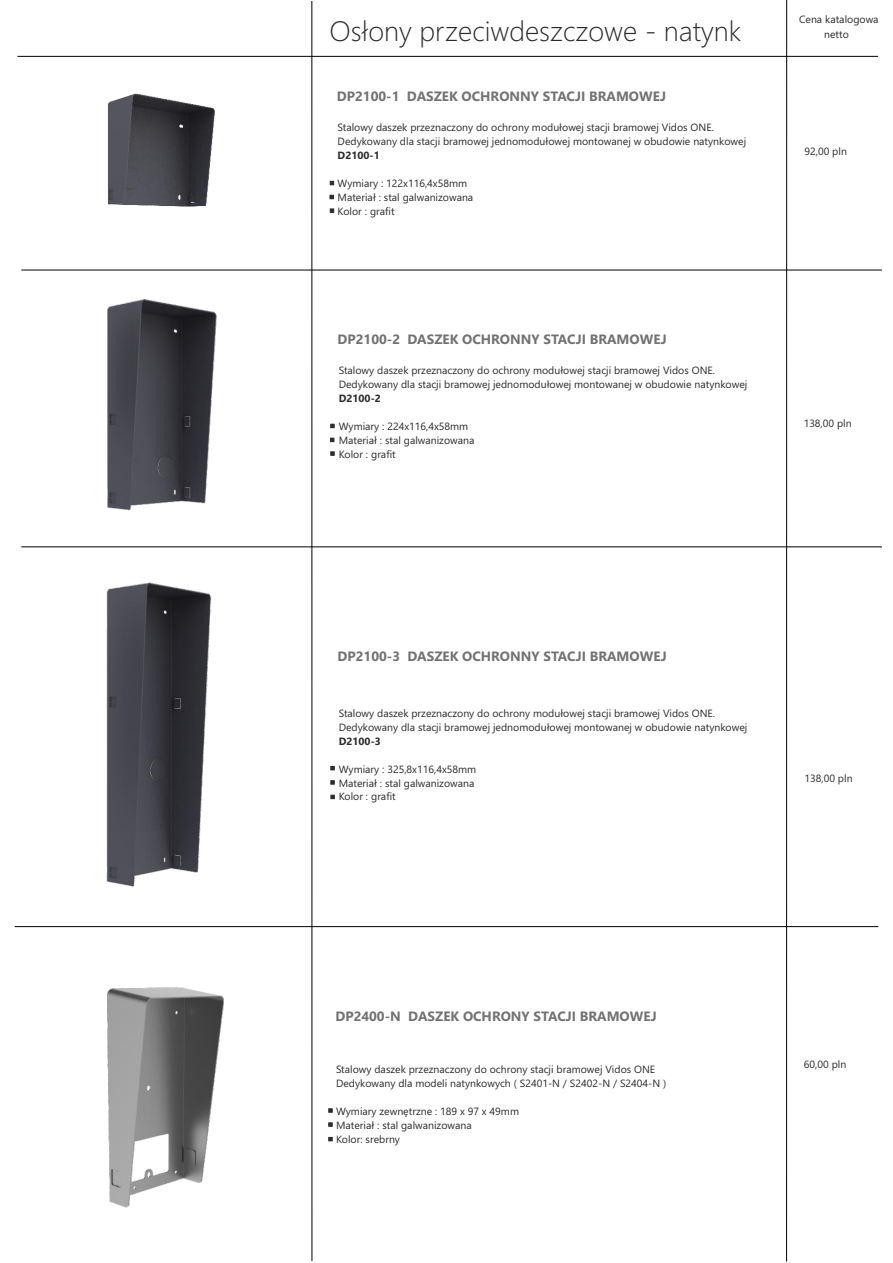
<style>
.page{position:relative;width:893px;height:1263px;background:#fff}
.page>*{position:absolute;margin:0;border:0;box-sizing:border-box;transform-origin:0 0}
.t1{font:300 28.05px "Segoe UI";color:#2b2b2a}
.t2{font:700 13.5px "Segoe UI";color:#727272}
.t3{font:10.5px/14px "Segoe UI";color:#2b2b2a}
.t4{font:700 10.5px "Segoe UI";color:#2b2b2a}
</style>
<div class="page">
<hr style="left:311px;top:1px;width:1px;height:1260px;background:#000">
<hr style="left:786px;top:0;width:1px;height:1261px;background:#000">
<hr style="left:21px;top:270px;width:861px;height:1px;background:#000">
<svg style="left:330px;top:766px;width:5px;height:4px"></svg>
<svg style="left:330px;top:780px;width:5px;height:4px"></svg>
<svg style="left:330px;top:795px;width:5px;height:4px"></svg>
<hr style="left:17px;top:56px;width:861px;height:1px;background:#000">
<svg style="left:330px;top:424px;width:5px;height:4px"></svg>
<svg style="left:330px;top:438px;width:4px;height:4px"></svg>
<svg style="left:330px;top:451px;width:5px;height:5px"></svg>
<hr style="left:15px;top:926px;width:863px;height:1px;background:#000">
<svg style="left:328px;top:1108px;width:5px;height:5px"></svg>
<svg style="left:328px;top:1122px;width:5px;height:5px"></svg>
<hr style="left:21px;top:546px;width:861px;height:1px;background:#000">
<svg style="left:330px;top:181px;width:4px;height:4px"></svg>
<svg style="left:330px;top:195px;width:4px;height:4px"></svg>
<svg style="left:330px;top:209px;width:4px;height:4px"></svg>
<img style="left:108px;top:94px;width:107px;height:113px">
<img style="left:107px;top:299px;width:110px;height:212px">
<img style="left:106px;top:583px;width:106px;height:304px">
<img style="left:107px;top:987px;width:117px;height:221px">
<svg style="left:328px;top:1137px;width:5px;height:4px"></svg>
<h1 class="t1" style="left:329px;top:21px;width:413px">Osłony przeciwdeszczowe - natynk</h1>
<p class="t2" style="left:337px;top:91px;width:331px">DP2100-1 DASZEK OCHRONNY STACJI BRAMOWEJ</p>
<p class="t3" style="left:338px;top:122px;width:410px">Stalowy daszek przeznaczony do ochrony modułowej stacji bramowej Vidos ONE.<br>Dedykowany dla stacji bramowej jednomodułowej montowanej w obudowie natynkowej</p>
<p class="t4" style="left:338px;top:152px;width:44px">D2100-1</p>
<p class="t3" style="left:338px;top:177px;width:137px">Wymiary : 122x116,4x58mm<br>Materiał : stal galwanizowana<br>Kolor : grafit</p>
<p class="t2" style="left:338px;top:334px;width:331px">DP2100-2 DASZEK OCHRONNY STACJI BRAMOWEJ</p>
<p class="t3" style="left:339px;top:365px;width:410px">Stalowy daszek przeznaczony do ochrony modułowej stacji bramowej Vidos ONE.<br>Dedykowany dla stacji bramowej jednomodułowej montowanej w obudowie natynkowej</p>
<p class="t4" style="left:339px;top:395px;width:44px">D2100-2</p>
<p class="t3" style="left:339px;top:420px;width:137px">Wymiary : 224x116,4x58mm<br>Materiał : stal galwanizowana<br>Kolor : grafit</p>
<p class="t3" style="left:799px;top:13px;width:81px;line-height:14.4px;text-align:center">Cena katalogowa netto</p>
<p class="t3" style="left:804px;top:146px;width:44px">92,00 pln</p>
<p class="t3" style="left:804px;top:418px;width:50px">138,00 pln</p>
<p class="t2" style="left:338px;top:651px;width:331px">DP2100-3 DASZEK OCHRONNY STACJI BRAMOWEJ</p>
<p class="t3" style="left:339px;top:707px;width:410px">Stalowy daszek przeznaczony do ochrony modułowej stacji bramowej Vidos ONE.<br>Dedykowany dla stacji bramowej jednomodułowej montowanej w obudowie natynkowej</p>
<p class="t4" style="left:339px;top:737px;width:44px">D2100-3</p>
<p class="t3" style="left:339px;top:763px;width:139px">Wymiary : 325,8x116,4x58mm<br>Materiał : stal galwanizowana<br>Kolor : grafit</p>
<p class="t3" style="left:804px;top:773px;width:50px">138,00 pln</p>
<p class="t2" style="left:335px;top:1012px;width:323px">DP2400-N DASZEK OCHRONY STACJI BRAMOWEJ</p>
<p class="t3" style="left:336px;top:1063px;width:332px">Stalowy daszek przeznaczony do ochrony stacji bramowej Vidos ONE<br>Dedykowany dla modeli natynkowych ( S2401-N / S2402-N / S2404-N )</p>
<p class="t3" style="left:336px;top:1105px;width:184px">Wymiary zewnętrzne : 189 x 97 x 49mm<br>Materiał : stal galwanizowana<br>Kolor: srebrny</p>
<p class="t3" style="left:804px;top:1058px;width:44px">60,00 pln</p>
</div>
